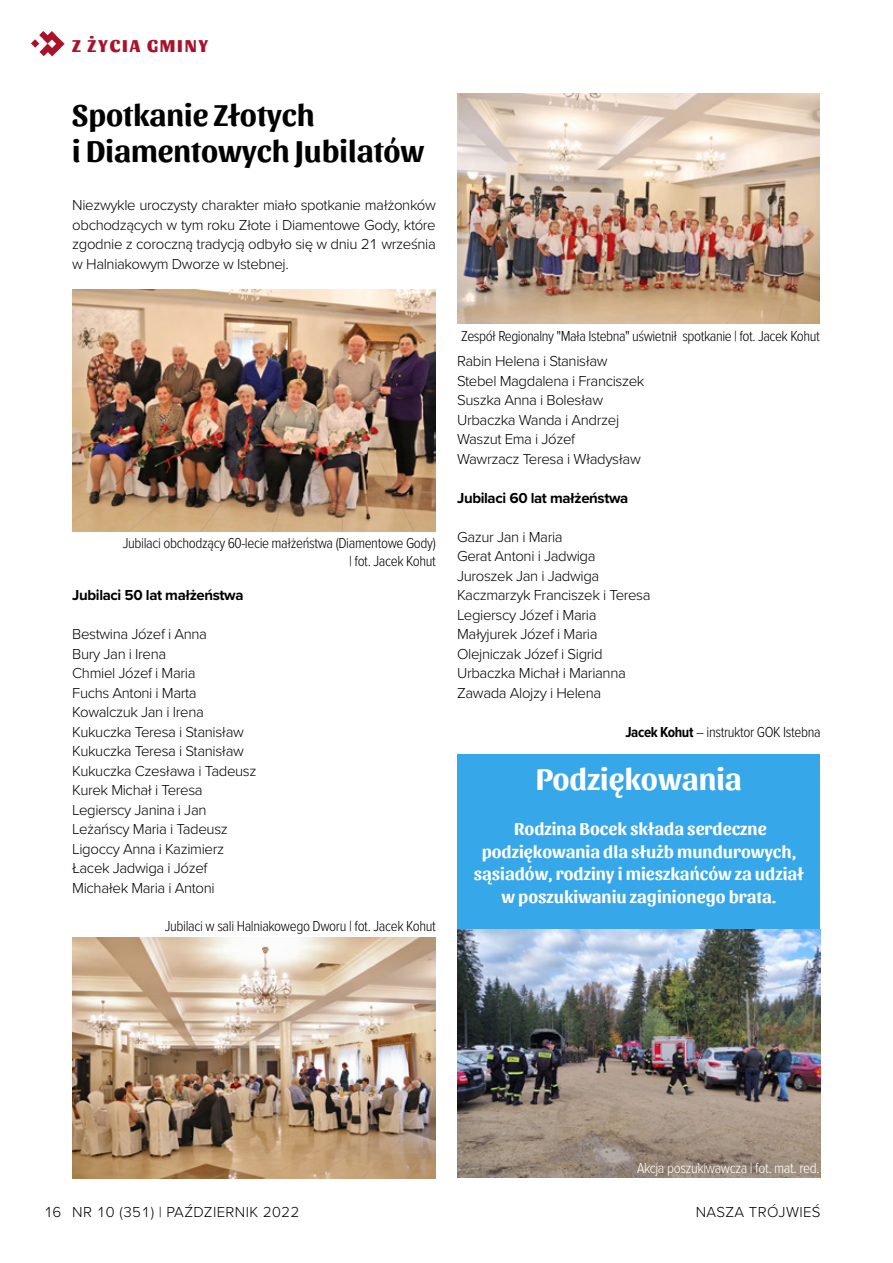
<style>
.page{position:relative;width:893px;height:1263px;background:#fff}
.page>*{position:absolute;margin:0;border:0;box-sizing:border-box;transform-origin:0 0}
.t1{font:700 31.5px/36px "Sansita";color:#000}
.t2{font:700 31.5px "Sansita";color:#fff}
.t3{font:700 18px/22.5px "Sansita";color:#fff;text-align:center}
.t4{font:800 18px "Sansita";letter-spacing:.1em;color:#a9132a}
.t5{font:300 15px/19.5px "Proxima Nova";letter-spacing:-.025em;color:#000}
.t6{font:300 15px/18px "Proxima Nova Cond";letter-spacing:-.025em;color:#000;text-align:right}
.t7{font:700 15px "Proxima Nova";letter-spacing:-.025em;color:#000}
.t8{font:300 15px "Proxima Nova";letter-spacing:.025em;color:#000}
.t9{font:300 15px "Proxima Nova Cond";letter-spacing:-.025em;color:#fff}
.s1{font-weight:700}
</style>
<div class="page">
<svg style="left:31px;top:31px;width:34px;height:25px"></svg>
<img style="left:72px;top:290px;width:364px;height:242px">
<img style="left:72px;top:938px;width:364px;height:241px">
<img style="left:457px;top:94px;width:363px;height:230px">
<div style="left:458px;top:754px;width:362px;height:175px;background:#36a7e9"></div>
<img style="left:457px;top:929px;width:364px;height:249px">
<p class="t4" style="left:72px;top:35px;width:138px">Z ŻYCIA GMINY</p>
<h1 class="t1" style="left:72px;top:97px;width:353px">Spotkanie Złotych<br>i Diamentowych Jubilatów</h1>
<p class="t5" style="left:72px;top:194px;width:365px;text-align:justify">Niezwykle uroczysty charakter miało spotkanie małżonków obchodzących w tym roku Złote i Diamentowe Gody, które zgodnie z coroczną tradycją odbyło się w dniu 21 września w Halniakowym Dworze w Istebnej.</p>
<p class="t6" style="left:123px;top:534px;width:315px">Jubilaci obchodzący 60-lecie małżeństwa (Diamentowe Gody) | fot. Jacek Kohut</p>
<p class="t7" style="left:72px;top:584px;width:173px">Jubilaci 50 lat małżeństwa</p>
<p class="t5" style="left:72px;top:623px;width:186px">Bestwina Józef i Anna<br>Bury Jan i Irena<br>Chmiel Józef i Maria<br>Fuchs Antoni i Marta<br>Kowalczuk Jan i Irena<br>Kukuczka Teresa i Stanisław<br>Kukuczka Teresa i Stanisław<br>Kukuczka Czesława i Tadeusz<br>Kurek Michał i Teresa<br>Legierscy Janina i Jan<br>Leżańscy Maria i Tadeusz<br>Ligoccy Anna i Kazimierz<br>Łacek Jadwiga i Józef<br>Michałek Maria i Antoni</p>
<p class="t6" style="left:165px;top:917px;width:273px">Jubilaci w sali Halniakowego Dworu | fot. Jacek Kohut</p>
<p class="t6" style="left:461px;top:326px;width:360px">Zespół Regionalny "Mała Istebna" uświetnił spotkanie | fot. Jacek Kohut</p>
<p class="t5" style="left:457px;top:350px;width:189px">Rabin Helena i Stanisław<br>Stebel Magdalena i Franciszek<br>Suszka Anna i Bolesław<br>Urbaczka Wanda i Andrzej<br>Waszut Ema i Józef<br>Wawrzacz Teresa i Władysław</p>
<p class="t7" style="left:457px;top:486px;width:173px">Jubilaci 60 lat małżeństwa</p>
<p class="t5" style="left:457px;top:526px;width:195px">Gazur Jan i Maria<br>Gerat Antoni i Jadwiga<br>Juroszek Jan i Jadwiga<br>Kaczmarzyk Franciszek i Teresa<br>Legierscy Józef i Maria<br>Małyjurek Józef i Maria<br>Olejniczak Józef i Sigrid<br>Urbaczka Michał i Marianna<br>Zawada Alojzy i Helena</p>
<p class="t6" style="left:625px;top:722px;width:197px"><span class="s1">Jacek Kohut</span> – instruktor GOK Istebna</p>
<p class="t2" style="left:536px;top:761px;width:207px">Podziękowania</p>
<p class="t3" style="left:474px;top:818px;width:332px">Rodzina Bocek składa serdeczne podziękowania dla służb mundurowych, sąsiadów, rodziny i mieszkańców za udział w poszukiwaniu zaginionego brata.</p>
<p class="t5" style="left:44px;top:1201px;width:19px">16</p>
<p class="t9" style="left:637px;top:1157px;width:184px">Akcja poszukiwawcza | fot. mat. red.</p>
<p class="t8" style="left:72px;top:1201px;width:228px">NR 10 (351) | PAŹDZIERNIK 2022</p>
<p class="t8" style="left:696px;top:1201px;width:126px">NASZA TRÓJWIEŚ</p>
</div>
